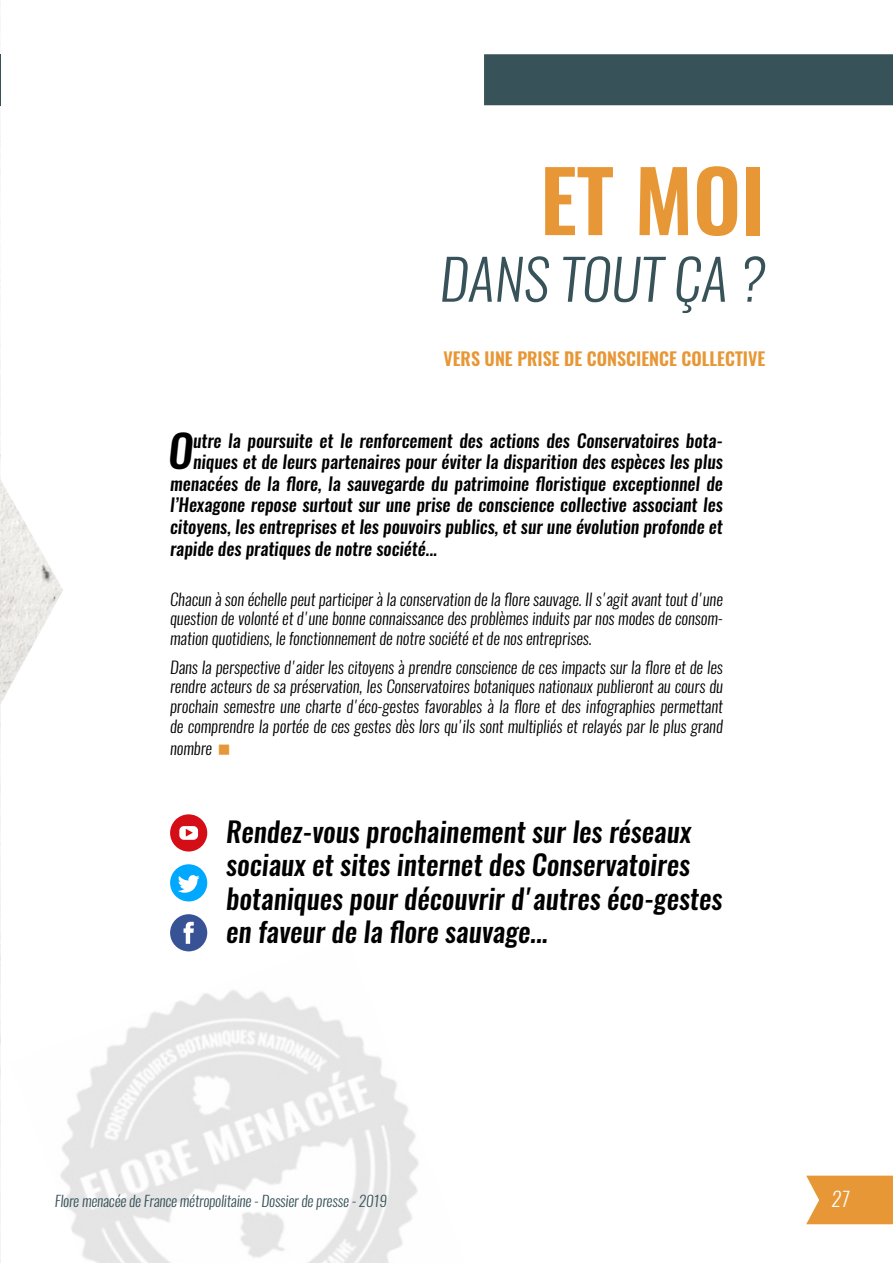
<style>
.page{position:relative;width:893px;height:1263px;background:#fff}
.page>*{position:absolute;margin:0;border:0;box-sizing:border-box;transform-origin:0 0}
.t1{font:600 84px "Oswald";color:#e79735}
.t2{font:italic 300 55.5px "Oswald";color:#375258}
.t3{font:italic 500 44.7px "Oswald";color:#000}
.t4{font:italic 500 27.75px/33.3px "Oswald";color:#000}
.t5{font:italic 300 19.95px "Oswald";color:#fff}
.t6{font:italic 500 18px "Oswald";color:#000}
.t7{font:600 18px "Oswald";color:#e79735}
.t8{font:italic 300 16.5px/19.8px "Oswald";color:#000;text-align:justify}
.t9{font:italic 300 15px "Oswald";letter-spacing:-.01em;color:#375258}
</style>
<div class="page">
<img style="left:0;top:2px;width:63px;height:1261px">
<img style="left:10px;top:939px;width:409px;height:324px">
<div style="left:484px;top:54px;width:409px;height:51px;background:#375258"></div>
<svg style="left:806px;top:1176px;width:87px;height:48px;background:#e89f44"></svg>
<hr style="left:0;top:54px;width:1px;height:51px;background:#375258">
<div style="left:170px;top:914px;width:37px;height:37px;background:#385296;border-radius:50%"></div>
<svg style="left:184px;top:922px;width:10px;height:22px"></svg>
<div style="left:170px;top:864px;width:37px;height:37px;background:#00a8ff;border-radius:50%"></div>
<svg style="left:178px;top:875px;width:22px;height:18px"></svg>
<div style="left:170px;top:814px;width:37px;height:37px;background:#d40d17;border-radius:50%"></div>
<div style="left:179px;top:826px;width:19px;height:14px;background:#fff;border-radius:5px"></div>
<svg style="left:186px;top:829px;width:7px;height:7px"></svg>
<h1 class="t1" style="left:540px;top:142px;width:227px">ET MOI</h1>
<h2 class="t2" style="left:439px;top:241px;width:327px">DANS TOUT ÇA ?</h2>
<p class="t7" style="left:443px;top:346px;width:324px">VERS UNE PRISE DE CONSCIENCE COLLECTIVE</p>
<h3 class="t3" style="left:168px;top:420px;width:27px">O</h3>
<p class="t6" style="left:193px;top:428px;width:531px">utre la poursuite et le renforcement des actions des Conservatoires bota-</p>
<p class="t6" style="left:193px;top:449px;width:531px">niques et de leurs partenaires pour éviter la disparition des espèces les plus</p>
<p class="t6" style="left:170px;top:471px;width:554px">menacées de la flore, la sauvegarde du patrimoine floristique exceptionnel de</p>
<p class="t6" style="left:170px;top:493px;width:554px">l’Hexagone repose surtout sur une prise de conscience collective associant les</p>
<p class="t6" style="left:170px;top:514px;width:554px">citoyens, les entreprises et les pouvoirs publics, et sur une évolution profonde et</p>
<p class="t6" style="left:170px;top:536px;width:269px">rapide des pratiques de notre société...</p>
<p class="t8" style="left:170px;top:589px;width:554px">Chacun à son échelle peut participer à la conservation de la flore sauvage. Il s'agit avant tout d'une question de volonté et d'une bonne connaissance des problèmes induits par nos modes de consom&shy;mation quotidiens, le fonctionnement de notre société et de nos entreprises.</p>
<p class="t8" style="left:170px;top:657px;width:554px">Dans la perspective d'aider les citoyens à prendre conscience de ces impacts sur la flore et de les rendre acteurs de sa préservation, les Conservatoires botaniques nationaux publieront au cours du prochain semestre une charte d'éco-gestes favorables à la flore et des infographies permettant de comprendre la portée de ces gestes dès lors qu'ils sont multipliés et relayés par le plus grand</p>
<p class="t8" style="left:170px;top:738px;width:44px">nombre</p>
<h3 class="t4" style="left:226px;top:815px;width:498px">Rendez-vous prochainement sur les réseaux sociaux et sites internet des Conservatoires botaniques pour découvrir d'autres éco-gestes en faveur de la flore sauvage...</h3>
<p class="t9" style="left:55px;top:1191px;width:334px">Flore menacée de France métropolitaine - Dossier de presse - 2019</p>
<p class="t5" style="left:831px;top:1186px;width:20px">27</p>
</div>
